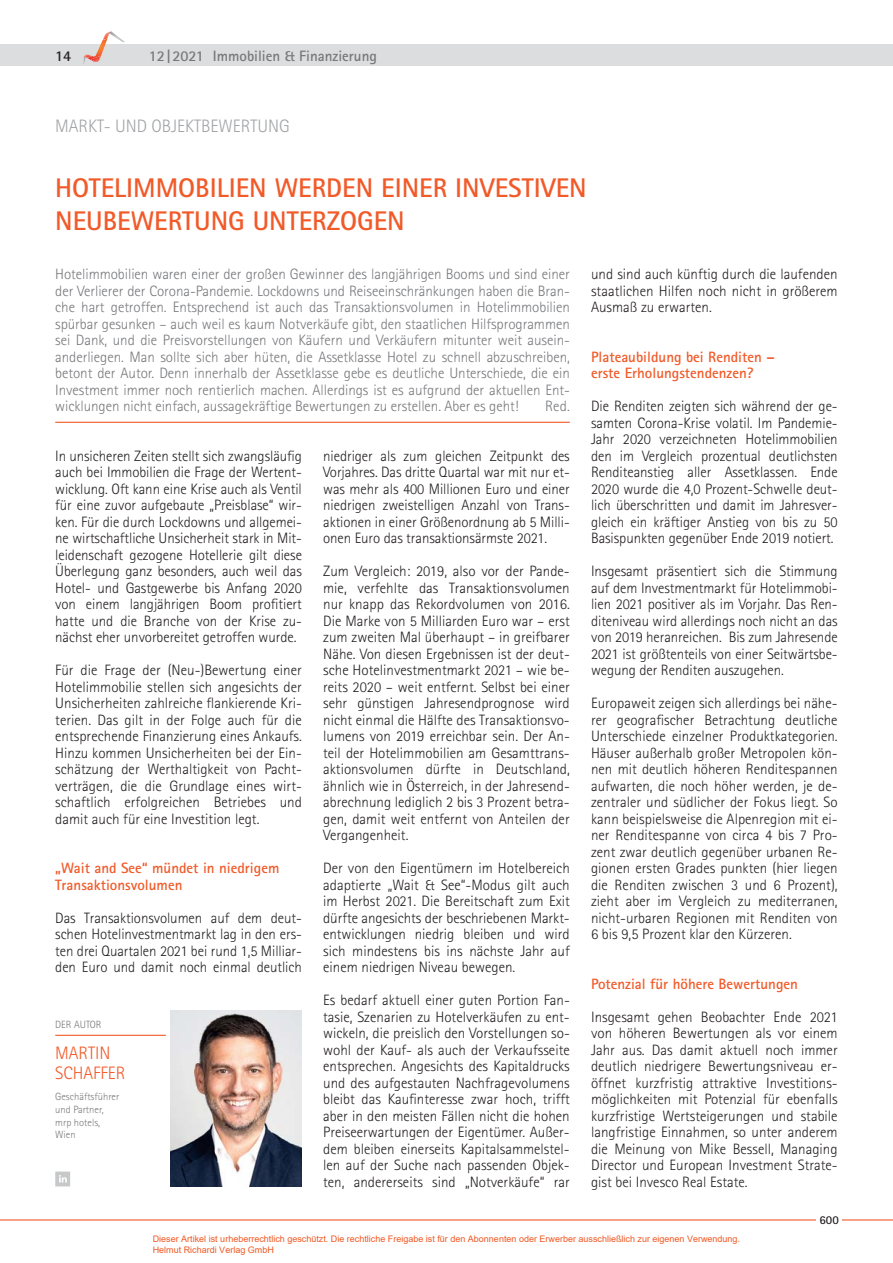
<style>
.page{position:relative;width:893px;height:1263px;background:#fff}
.page>*{position:absolute;margin:0;border:0;box-sizing:border-box;transform-origin:0 0}
.t1{font:700 27px/33px "Rotis Sans Serif";color:#f15a29}
.t2{font:300 18px "Rotis Sans Serif";color:#a2a4a7}
.t3{font:300 18px/20.2px "Rotis Sans Serif";color:#f15a29}
.t4{font:300 15px/16.5px "Rotis Sans Serif";color:#231f20;text-align:justify}
.t5{font:300 15px/16.5px "Rotis Sans Serif";letter-spacing:-.005em;color:#77787b;text-align:justify}
.t6{font:700 15px/16.5px "Rotis Sans Serif";color:#f15a29}
.t7{font:700 15px "Rotis Sans Serif";color:#77787b}
.t8{font:700 15px "Rotis Sans Serif";color:#231f20}
.t9{font:700 12px "Rotis Sans Serif";color:#231f20}
.t10{font:300 10.5px/12.6px "Rotis Sans Serif";color:#77787b}
.t11{font:9px/10.8px "Arial";color:#f15722}
</style>
<div class="page">
<hr style="left:0;top:1219px;width:893px;height:1px;background:#f15a29">
<div style="left:0;top:45px;width:893px;height:21px;background:#dcddde"></div>
<img style="left:113px;top:33px;width:12px;height:9px">
<svg style="left:83px;top:31px;width:30px;height:33px"></svg>
<div style="left:816px;top:1214px;width:26px;height:13px;background:#fff"></div>
<svg style="left:55px;top:1171px;width:15px;height:15px"></svg>
<img style="left:170px;top:1010px;width:132px;height:177px">
<hr style="left:55px;top:1035px;width:111px;height:1px;background:#f15a29">
<hr style="left:55px;top:422px;width:515px;height:1px;background:#f15a29">
<p class="t8" style="left:55px;top:50px;width:18px">14</p>
<p class="t7" style="left:149px;top:50px;width:230px">12 | 2021 Immobilien &amp; Finanzierung</p>
<p class="t2" style="left:55px;top:119px;width:236px">MARKT- UND OBJEKTBEWERTUNG</p>
<h1 class="t1" style="left:55px;top:174px;width:533px">HOTELIMMOBILIEN WERDEN EINER INVESTIVEN<br>NEUBEWERTUNG UNTERZOGEN</h1>
<p class="t5" style="left:55px;top:267px;width:516px">Hotelimmobilien waren einer der großen Gewinner des langjährigen Booms und sind einer der Verlierer der Corona-Pandemie. Lockdowns und Reiseeinschränkungen haben die Bran&shy;che hart getroffen. Entsprechend ist auch das Transaktionsvolumen in Hotel immobilien spürbar gesunken – auch weil es kaum Notverkäufe gibt, den staatlichen Hilfsprogrammen sei Dank, und die Preisvorstellungen von Käufern und Verkäufern mitunter weit ausein&shy;anderliegen. Man sollte sich aber hüten, die Assetklasse Hotel zu schnell abzuschreiben, betont der Autor. Denn innerhalb der Assetklasse gebe es deut liche Unterschiede, die ein Investment immer noch rentierlich machen. Allerdings ist es aufgrund der aktuellen Ent&shy;wicklungen nicht einfach, aussagekräftige Bewertungen zu erstellen. Aber es geht!</p>
<p class="t5" style="left:545px;top:399px;width:26px">Red.</p>
<p class="t4" style="left:55px;top:449px;width:248px">In unsicheren Zeiten stellt sich zwangsläufig auch bei Immobilien die Frage der Wertent&shy;wicklung. Oft kann eine Krise auch als Ventil für eine zuvor aufgebaute „Preisblase“ wir&shy;ken. Für die durch Lockdowns und allgemei&shy;ne wirtschaftliche Unsicherheit stark in Mit&shy;leidenschaft gezogene Hotellerie gilt diese Überlegung ganz besonders, auch weil das Hotel- und Gastgewerbe bis Anfang 2020 von einem langjährigen Boom profitiert hatte und die Branche von der Krise zu&shy;nächst eher unvorbereitet getroffen wurde.</p>
<p class="t4" style="left:55px;top:663px;width:248px">Für die Frage der (Neu-)Bewertung einer Hotelimmobilie stellen sich angesichts der Unsicherheiten zahlreiche flankierende Kri&shy;terien. Das gilt in der Folge auch für die entsprechende Finanzierung eines Ankaufs.<br>Hinzu kommen Unsicherheiten bei der Ein&shy;schätzung der Werthaltigkeit von Pacht&shy;verträgen, die die Grundlage eines wirt&shy;schaftlich erfolgreichen Betriebes und damit auch für eine Investition legt.</p>
<p class="t6" style="left:55px;top:861px;width:226px">„Wait and See“ mündet in niedrigem<br>Transaktionsvolumen</p>
<p class="t4" style="left:55px;top:911px;width:248px">Das Transaktionsvolumen auf dem deut&shy;schen Hotelinvestmentmarkt lag in den ers&shy;ten drei Quartalen 2021 bei rund 1,5 Milliar&shy;den Euro und damit noch einmal deutlich</p>
<p class="t10" style="left:55px;top:1019px;width:48px">DER AUTOR</p>
<p class="t3" style="left:55px;top:1044px;width:72px">MARTIN<br>SCHAFFER</p>
<p class="t10" style="left:55px;top:1091px;width:66px">Geschäftsführer und Partner, mrp hotels,<br>Wien</p>
<p class="t4" style="left:323px;top:449px;width:248px">niedriger als zum gleichen Zeitpunkt des Vorjahres. Das dritte Quartal war mit nur et&shy;was mehr als 400 Millionen Euro und einer niedrigen zweistelligen Anzahl von Trans&shy;aktionen in einer Größenordnung ab 5 Milli&shy;onen Euro das transaktionsärmste 2021.</p>
<p class="t4" style="left:323px;top:564px;width:248px">Zum Vergleich: 2019, also vor der Pande&shy;mie, verfehlte das Transaktionsvolumen nur knapp das Rekordvolumen von 2016.<br>Die Marke von 5 Milliarden Euro war – erst zum zweiten Mal überhaupt – in greifbarer Nähe. Von diesen Ergebnissen ist der deut&shy;sche Hotelinvestmentmarkt 2021 – wie be&shy;reits 2020 – weit entfernt. Selbst bei einer sehr günstigen Jahresendprognose wird nicht einmal die Hälfte des Transaktionsvo&shy;lumens von 2019 erreichbar sein. Der An&shy;teil der Hotelimmobilien am Gesamttrans&shy;aktionsvolumen dürfte in Deutschland, ähnlich wie in Österreich, in der Jahresend&shy;abrechnung lediglich 2 bis 3 Prozent betra&shy;gen, damit weit entfernt von Anteilen der Vergangenheit.</p>
<p class="t4" style="left:323px;top:861px;width:248px">Der von den Eigentümern im Hotelbereich adaptierte „Wait &amp; See“-Modus gilt auch im Herbst 2021. Die Bereitschaft zum Exit dürfte angesichts der beschriebenen Markt&shy;entwicklungen niedrig bleiben und wird sich mindestens bis ins nächste Jahr auf einem niedrigen Niveau bewegen.</p>
<p class="t4" style="left:323px;top:993px;width:248px">Es bedarf aktuell einer guten Portion Fan&shy;tasie, Szenarien zu Hotelverkäufen zu ent&shy;wickeln, die preislich den Vorstellungen so&shy;wohl der Kauf- als auch der Verkaufsseite entsprechen. Angesichts des Kapitaldrucks und des aufgestauten Nachfragevolumens bleibt das Kaufinteresse zwar hoch, trifft aber in den meisten Fällen nicht die hohen Preiseerwartungen der Eigentümer. Außer&shy;dem bleiben einerseits Kapitalsammelstel&shy;len auf der Suche nach passenden Objek&shy;ten, andererseits sind „Notverkäufe“ rar</p>
<p class="t4" style="left:591px;top:267px;width:248px">und sind auch künftig durch die laufenden staatlichen Hilfen noch nicht in größerem Ausmaß zu erwarten.</p>
<p class="t6" style="left:591px;top:350px;width:185px">Plateaubildung bei Renditen – erste Erholungstendenzen?</p>
<p class="t4" style="left:591px;top:399px;width:248px">Die Renditen zeigten sich während der ge&shy;samten Corona-Krise volatil. Im Pandemie-Jahr 2020 verzeichneten Hotelimmobilien den im Vergleich prozentual deutlichsten Renditeanstieg aller Assetklassen. Ende 2020 wurde die 4,0 Prozent-Schwelle deut&shy;lich überschritten und damit im Jahresver&shy;gleich ein kräftiger Anstieg von bis zu 50<br>Basispunkten gegenüber Ende 2019 notiert.</p>
<p class="t4" style="left:591px;top:564px;width:248px">Insgesamt präsentiert sich die Stimmung auf dem Investmentmarkt für Hotelimmobi&shy;lien 2021 positiver als im Vorjahr. Das Ren&shy;diteniveau wird allerdings noch nicht an das von 2019 heranreichen. Bis zum Jahresende 2021 ist größtenteils von einer Seitwärtsbe&shy;wegung der Renditen auszugehen.</p>
<p class="t4" style="left:591px;top:696px;width:248px">Europaweit zeigen sich allerdings bei nähe&shy;rer geografischer Betrachtung deutliche Unterschiede einzelner Produktkategorien.<br>Häuser außerhalb großer Metropolen kön&shy;nen mit deutlich höheren Renditespannen aufwarten, die noch höher werden, je de&shy;zentraler und südlicher der Fokus liegt. So kann beispielsweise die Alpenregion mit ei&shy;ner Renditespanne von circa 4 bis 7 Pro&shy;zent zwar deutlich gegenüber urbanen Re&shy;gionen ersten Grades punkten (hier liegen die Renditen zwischen 3 und 6 Prozent), zieht aber im Vergleich zu mediterranen, nicht-urbaren Regionen mit Renditen von 6 bis 9,5 Prozent klar den Kürzeren.</p>
<p class="t6" style="left:591px;top:977px;width:208px">Potenzial für höhere Bewertungen</p>
<p class="t4" style="left:591px;top:1010px;width:248px">Insgesamt gehen Beobachter Ende 2021 von höheren Bewertungen als vor einem Jahr aus. Das damit aktuell noch immer deutlich niedrigere Bewertungsniveau er&shy;öffnet kurzfristig attraktive Investitions&shy;möglichkeiten mit Potenzial für ebenfalls kurzfristige Wertsteigerungen und stabile langfristige Einnahmen, so unter anderem die Meinung von Mike Bessell, Managing Director und European Investment Strate&shy;gist bei Invesco Real Estate.</p>
<p class="t9" style="left:819px;top:1215px;width:21px">600</p>
<p class="t11" style="left:153px;top:1233px;width:589px">Dieser Artikel ist urheberrechtlich geschützt. Die rechtliche Freigabe ist für den Abonnenten oder Erwerber ausschließlich zur eigenen Verwendung.<br>Helmut Richardi Verlag GmbH</p>
</div>
